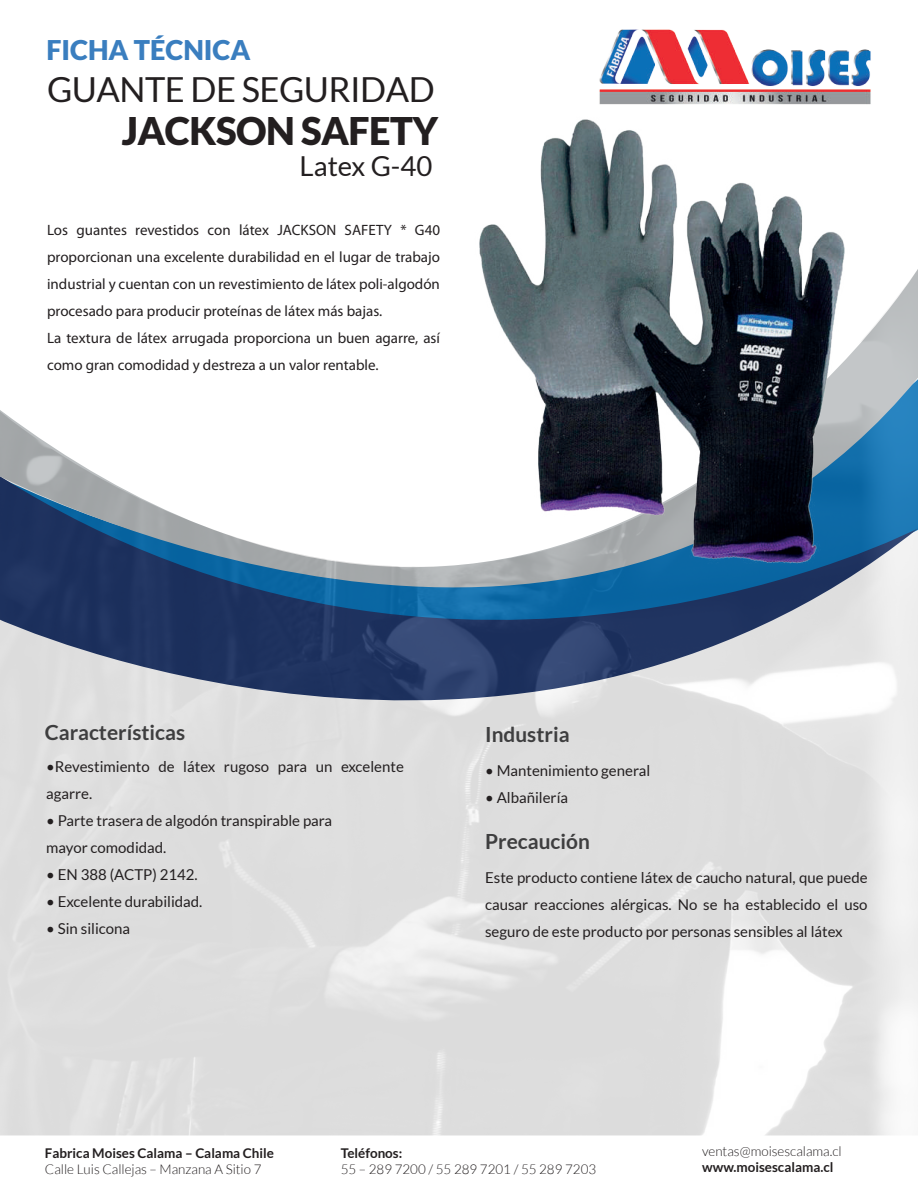
<style>
.page{position:relative;width:918px;height:1191px;background:#fff}
.page>*{position:absolute;margin:0;border:0;box-sizing:border-box;transform-origin:0 0}
.t1{font:900 38.1px "Lato";letter-spacing:-.015em;color:#231f20}
.t2{font:34.5px "Lato";letter-spacing:-.015em;color:#231f20}
.t3{font:27.45px "Lato";color:#231f20}
.t4{font:900 27.15px "Lato";color:#3a7ebf}
.t5{font:700 20.85px "Lato";color:#3e3e3f}
.t6{font:15px/27px "Lato";color:#231f20}
.t7{font:15px/27px "Myriad Pro";color:#231f20}
.t8{font:300 13.35px "Lato";color:#231f20}
.t9{font:700 13.35px "Lato";color:#231f20}
</style>
<div class="page">
<img style="left:599px;top:29px;width:272px;height:52px">
<img style="left:0;top:410px;width:918px;height:725px">
<img style="left:416px;top:81px;width:502px;height:521px">
<h3 class="t4" style="left:46px;top:34px;width:206px">FICHA TÉCNICA</h3>
<h2 class="t2" style="left:47px;top:70px;width:389px">GUANTE DE SEGURIDAD</h2>
<h1 class="t1" style="left:122px;top:109px;width:318px">JACKSON SAFETY</h1>
<h3 class="t3" style="left:300px;top:151px;width:134px">Latex G-40</h3>
<p class="t7" style="left:47px;top:216px;width:394px">Los guantes revestidos con látex JACKSON SAFETY * G40 proporcionan una excelente durabilidad en el lugar de trabajo industrial y cuentan con un revestimiento de látex poli-algodón procesado para producir proteínas de látex más bajas.<br>La textura de látex arrugada proporciona un buen agarre, así como gran comodidad y destreza a un valor rentable.</p>
<h3 class="t5" style="left:45px;top:720px;width:142px">Características</h3>
<p class="t6" style="left:46px;top:753px;width:359px">•Revestimiento de látex rugoso para un excelente agarre.</p>
<p class="t6" style="left:46px;top:807px;width:288px">• Parte trasera de algodón transpirable para mayor comodidad.</p>
<p class="t6" style="left:46px;top:861px;width:153px">• EN 388 (ACTP) 2142.</p>
<p class="t6" style="left:46px;top:888px;width:158px">• Excelente durabilidad.</p>
<p class="t6" style="left:46px;top:915px;width:85px">• Sin silicona</p>
<h3 class="t5" style="left:485px;top:722px;width:86px">Industria</h3>
<p class="t6" style="left:485px;top:757px;width:167px">• Mantenimiento general</p>
<p class="t6" style="left:485px;top:784px;width:84px">• Albañilería</p>
<h3 class="t5" style="left:485px;top:829px;width:106px">Precaución</h3>
<p class="t6" style="left:485px;top:864px;width:384px;text-align:justify">Este producto contiene látex de caucho natural, que puede causar reacciones alérgicas. No se ha establecido el uso seguro de este producto por personas sensibles al látex</p>
<p class="t9" style="left:45px;top:1145px;width:231px">Fabrica Moises Calama – Calama Chile</p>
<p class="t8" style="left:45px;top:1161px;width:218px">Calle Luis Callejas – Manzana A Sitio 7</p>
<p class="t9" style="left:341px;top:1145px;width:63px">Teléfonos:</p>
<p class="t8" style="left:341px;top:1161px;width:257px">55 – 289 7200 / 55 289 7201 / 55 289 7203</p>
<p class="t8" style="left:702px;top:1144px;width:141px">ventas@moisescalama.cl</p>
<p class="t9" style="left:702px;top:1159px;width:133px">www.moisescalama.cl</p>
</div>
